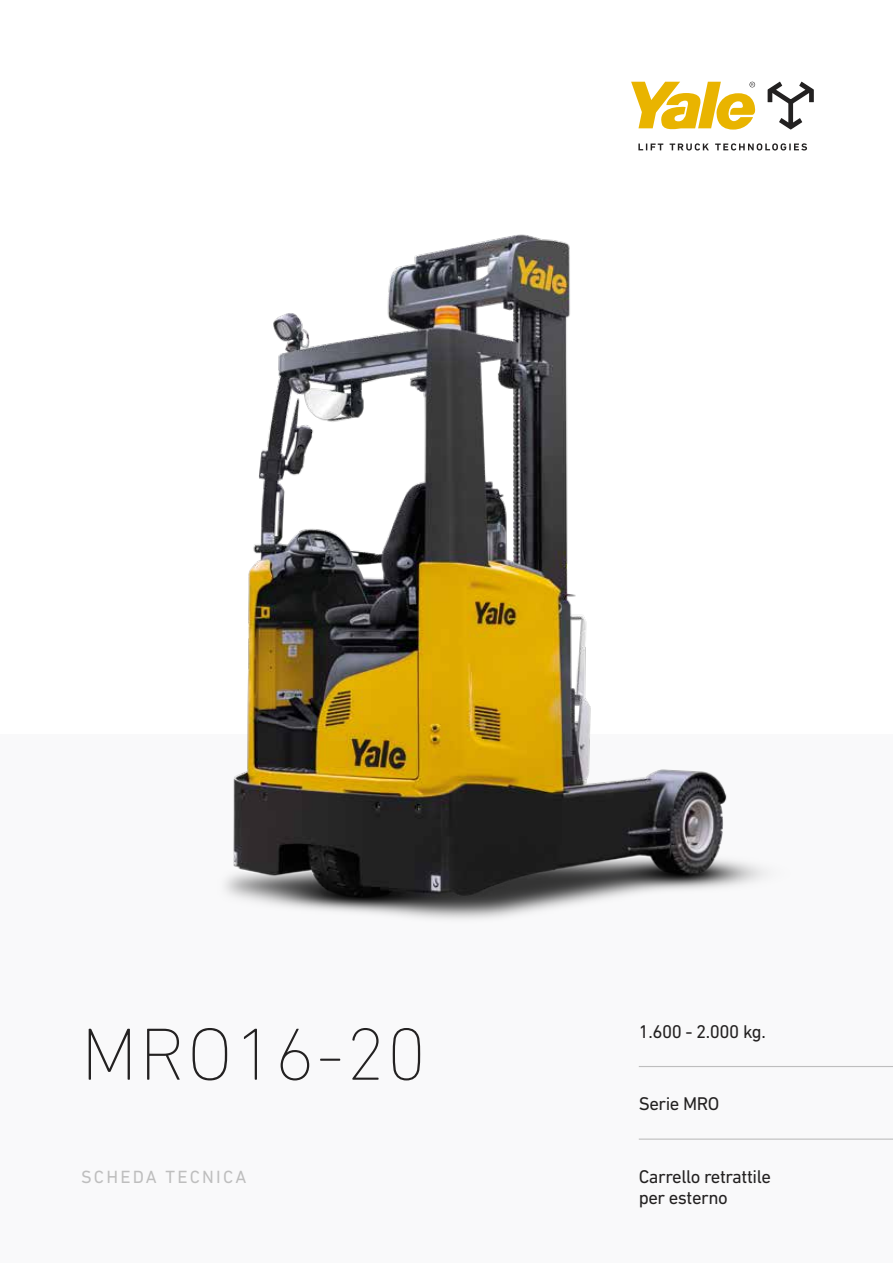
<style>
.page{position:relative;width:893px;height:1263px;background:#fff}
.page>*{position:absolute;margin:0;border:0;box-sizing:border-box;transform-origin:0 0}
.t1{font:200 75px "DIN Next LT Pro";letter-spacing:.025em;color:#232121}
.t2{font:18.75px/21px "DIN Next LT Pro";letter-spacing:-.025em;color:#232121}
.t3{font:18px "DIN Next LT Pro";letter-spacing:.125em;color:#bebebe}
</style>
<div class="page">
<div style="left:0;top:734px;width:893px;height:529px;background:#f9f9fa"></div>
<img style="left:225px;top:234px;width:539px;height:685px">
<hr style="left:639px;top:1066px;width:254px;height:1px;background:#bebebe">
<hr style="left:639px;top:1138px;width:254px;height:2px;background:#bebebe">
<svg style="left:768px;top:82px;width:46px;height:48px"></svg>
<svg style="left:631px;top:82px;width:124px;height:48px"></svg>
<svg style="left:638px;top:144px;width:25px;height:6px"></svg>
<svg style="left:670px;top:143px;width:39px;height:8px"></svg>
<svg style="left:715px;top:143px;width:92px;height:8px"></svg>
<h1 class="t1" style="left:81px;top:1011px;width:346px">MRO16-20</h1>
<p class="t3" style="left:81px;top:1166px;width:167px">SCHEDA TECNICA</p>
<p class="t2" style="left:639px;top:1020px;width:129px">1.600 - 2.000 kg.</p>
<p class="t2" style="left:639px;top:1093px;width:82px">Serie MRO</p>
<p class="t2" style="left:639px;top:1166px;width:134px">Carrello retrattile per esterno</p>
</div>
